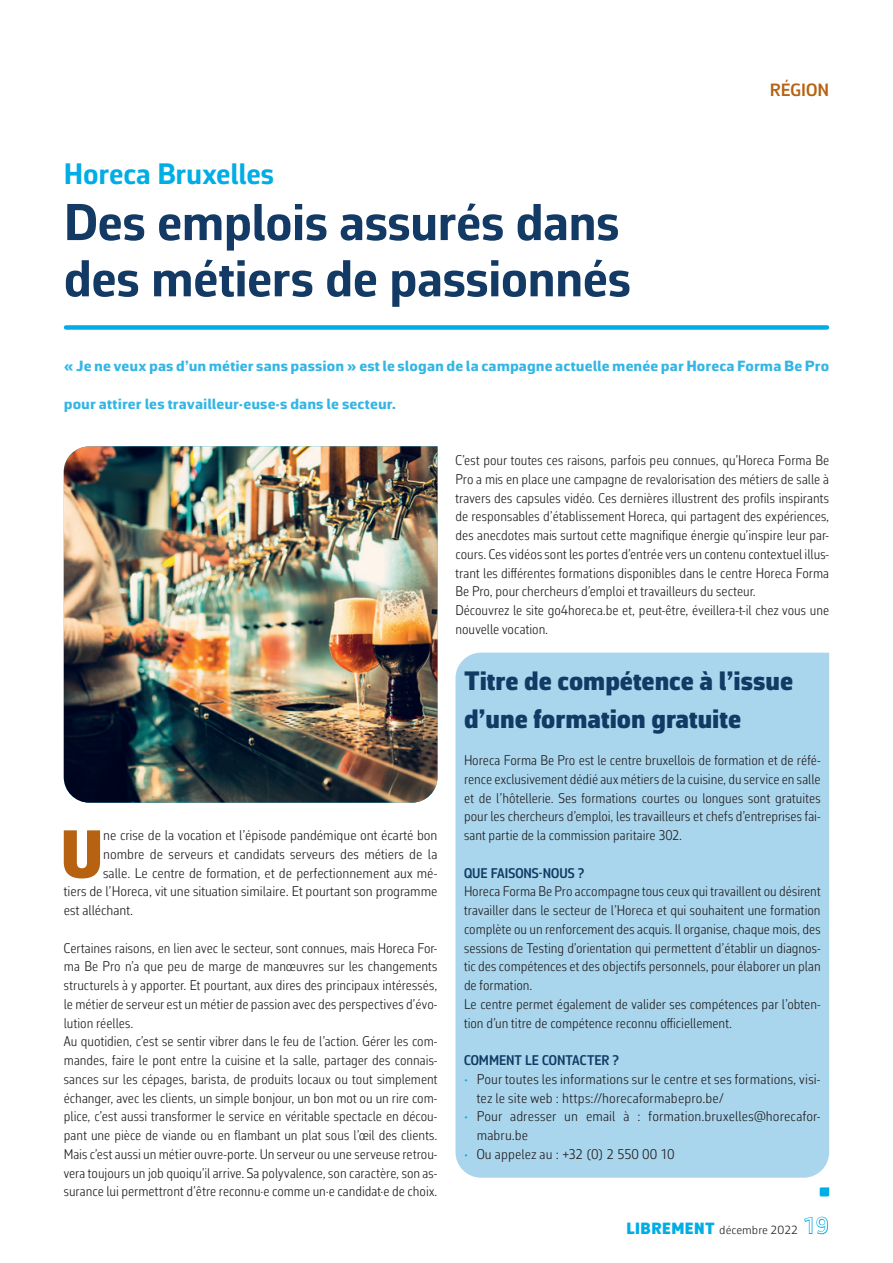
<style>
.page{position:relative;width:893px;height:1263px;background:#fff}
.page>*{position:absolute;margin:0;border:0;box-sizing:border-box;transform-origin:0 0}
.t1{font:900 68.7px "Corbeau Pro";color:#b66211}
.t2{font:700 52.5px/56.2px "Corbeau Pro";letter-spacing:-.01em;color:#133a64}
.t3{font:700 30px "Corbeau Pro";color:#00ade5}
.t4{font:900 27px/37.5px "Corbeau Pro";color:#133a64}
.t5{font:600 18px "Corbeau Pro";color:#b66211}
.t6{font:800 15px "Corbeau Ext Pro";letter-spacing:.005em;color:#33b6e5}
.t7{font:300 14.25px/18.8px "Corbeau Con Pro";color:#231f20}
.t8{font:600 14.25px "Corbeau Con Pro";color:#133a64}
.t9{font:300 12px "Corbeau Pro";color:#231f20}
.s1{color:#00ade5}
.s2{font-weight:900;font-size:16.5px;color:#00ade5}
.s3{font-weight:400;font-size:22.5px;color:#00ade5}
</style>
<div class="page">
<div style="left:455px;top:653px;width:374px;height:525px;background:#aad6ed"></div>
<div style="left:66px;top:325px;width:761px;height:5px;background:#00ade5"></div>
<svg style="left:820px;top:1187px;width:9px;height:9px"></svg>
<img style="left:64px;top:446px;width:373px;height:357px">
<h3 class="t3" style="left:64px;top:153px;width:212px">Horeca Bruxelles</h3>
<h2 class="t2" style="left:64px;top:193px;width:569px">Des emplois assurés dans des métiers de passionnés</h2>
<p class="t5" style="left:770px;top:78px;width:61px">RÉGION</p>
<p class="t6" style="left:64px;top:356px;width:767px">« Je ne veux pas d’un métier sans passion » est le slogan de la campagne actuelle menée par Horeca Forma Be Pro</p>
<p class="t6" style="left:64px;top:394px;width:334px">pour attirer les travailleur·euse·s dans le secteur.</p>
<h1 class="t1" style="left:61px;top:808px;width:44px">U</h1>
<p class="t7" style="left:103px;top:826px;width:336px">ne crise de la vocation et l’épisode pandémique ont écarté bon</p>
<p class="t7" style="left:103px;top:844px;width:336px">nombre de serveurs et candidats serveurs des métiers de la</p>
<p class="t7" style="left:103px;top:863px;width:336px">salle. Le centre de formation, et de perfectionnement aux mé-</p>
<p class="t7" style="left:64px;top:882px;width:375px">tiers de l’Horeca, vit une situation similaire. Et pourtant son programme</p>
<p class="t7" style="left:64px;top:901px;width:71px">est alléchant.</p>
<p class="t7" style="left:64px;top:938px;width:375px">Certaines raisons, en lien avec le secteur, sont connues, mais Horeca For&shy;ma Be Pro n’a que peu de marge de manœuvres sur les changements structurels à y apporter. Et pourtant, aux dires des principaux intéressés, le métier de serveur est un métier de passion avec des perspectives d’évo&shy;lution réelles.<br>Au quotidien, c’est se sentir vibrer dans le feu de l’action. Gérer les com&shy;mandes, faire le pont entre la cuisine et la salle, partager des connais&shy;sances sur les cépages, barista, de produits locaux ou tout simplement échanger, avec les clients, un simple bonjour, un bon mot ou un rire com&shy;plice, c’est aussi transformer le service en véritable spectacle en décou&shy;pant une pièce de viande ou en flambant un plat sous l’œil des clients.<br>Mais c’est aussi un métier ouvre-porte. Un serveur ou une serveuse retrou&shy;vera toujours un job quoiqu’il arrive. Sa polyvalence, son caractère, son as&shy;surance lui permettront d’être reconnu·e comme un·e candidat·e de choix.</p>
<p class="t7" style="left:455px;top:451px;width:375px">C’est pour toutes ces raisons, parfois peu connues, qu’Horeca Forma Be Pro a mis en place une campagne de revalorisation des métiers de salle à travers des capsules vidéo. Ces dernières illustrent des profils inspirants de responsables d’établissement Horeca, qui partagent des expériences, des anecdotes mais surtout cette magnifique énergie qu’inspire leur par&shy;cours. Ces vidéos sont les portes d’entrée vers un contenu contextuel illus&shy;trant les différentes formations disponibles dans le centre Horeca Forma Be Pro, pour chercheurs d’emploi et travailleurs du secteur.<br>Découvrez le site go4horeca.be et, peut-être, éveillera-t-il chez vous une nouvelle vocation.</p>
<h3 class="t4" style="left:464px;top:662px;width:331px">Titre de compétence à l’issue d’une formation gratuite</h3>
<p class="t7" style="left:464px;top:751px;width:358px;text-align:justify">Horeca Forma Be Pro est le centre bruxellois de formation et de réfé&shy;rence exclusivement dédié aux métiers de la cuisine, du service en salle et de l’hôtellerie. Ses formations courtes ou longues sont gratuites pour les chercheurs d’emploi, les travailleurs et chefs d’entreprises fai&shy;sant partie de la commission paritaire 302.</p>
<p class="t8" style="left:464px;top:863px;width:122px">QUE FAISONS-NOUS ?</p>
<p class="t7" style="left:464px;top:882px;width:358px">Horeca Forma Be Pro accompagne tous ceux qui travaillent ou désirent travailler dans le secteur de l’Horeca et qui souhaitent une formation complète ou un renforcement des acquis. Il organise, chaque mois, des sessions de Testing d’orientation qui permettent d’établir un diagnos&shy;tic des compétences et des objectifs personnels, pour élaborer un plan de formation.<br>Le centre permet également de valider ses compétences par l’obten&shy;tion d’un titre de compétence reconnu officiellement.</p>
<p class="t8" style="left:464px;top:1051px;width:156px">COMMENT LE CONTACTER ?</p>
<p class="t7" style="left:477px;top:1069px;width:345px;text-indent:-13px"><span class="s1">•</span> Pour toutes les informations sur le centre et ses formations, visi&shy;tez le site web : https://horecaformabepro.be/</p>
<p class="t7" style="left:477px;top:1107px;width:345px;text-indent:-13px"><span class="s1">•</span> Pour adresser un email à : formation.bruxelles@horecafor&shy;mabru.be</p>
<p class="t7" style="left:464px;top:1144px;width:212px"><span class="s1">•</span> Ou appelez au : +32 (0) 2 550 00 10</p>
<p class="t9" style="left:626px;top:1222px;width:204px"><span class="s2">LIBREMENT</span> décembre 2022 <span class="s3">19</span></p>
</div>
